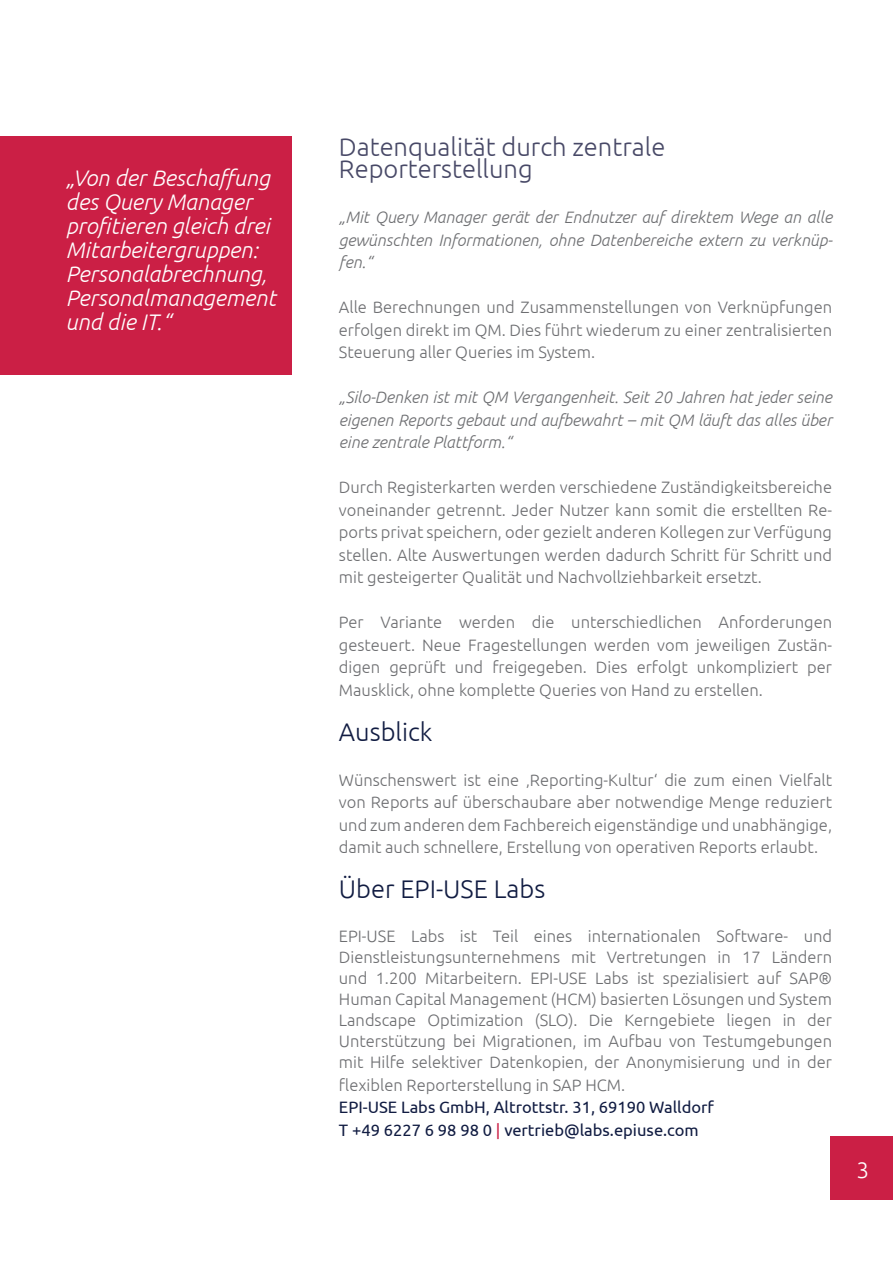
<style>
.page{position:relative;width:893px;height:1263px;background:#fff}
.page>*{position:absolute;margin:0;border:0;box-sizing:border-box;transform-origin:0 0}
.t1{font:300 25.5px/22.5px "Ubuntu";color:#484967}
.t2{font:300 25.5px "Ubuntu";color:#111c42}
.t3{font:italic 300 22.5px/24px "Ubuntu";color:#fff}
.t4{font:300 22.5px "Ubuntu";color:#fff}
.t5{font:300 16.5px/22.5px "Ubuntu";color:#6d6e71;text-align:justify}
.t6{font:italic 300 16.5px/22.5px "Ubuntu";color:#6d6e71;text-align:justify}
.t7{font:16.5px/22.5px "Ubuntu";color:#111c42}
.s1{color:#cb1f45}
</style>
<div class="page">
<div style="left:0;top:136px;width:291px;height:238px;background:#cb1f45"></div>
<div style="left:831px;top:1136px;width:62px;height:64px;background:#cb1f45"></div>
<h2 class="t3" style="left:66px;top:165px;width:212px">„Von der Beschaffung des Query Manager profitieren gleich drei<br>Mitarbeitergruppen:<br>Personalabrechnung,<br>Personalmanagement und die IT.“</h2>
<h1 class="t1" style="left:339px;top:135px;width:328px">Datenqualität durch zentrale<br>Reporterstellung</h1>
<p class="t6" style="left:339px;top:206px;width:495px">„Mit Query Manager gerät der Endnutzer auf direktem Wege an alle gewünschten Informationen, ohne Datenbereiche extern zu verknüp&shy;fen.“</p>
<p class="t5" style="left:339px;top:296px;width:495px">Alle Berechnungen und Zusammenstellungen von Verknüpfungen erfolgen direkt im QM. Dies führt wiederum zu einer zentralisierten Steuerung aller Queries im System.</p>
<p class="t6" style="left:339px;top:386px;width:495px">„Silo-Denken ist mit QM Vergangenheit. Seit 20 Jahren hat jeder seine eigenen Reports gebaut und aufbewahrt – mit QM läuft das alles über eine zentrale Plattform.“</p>
<p class="t5" style="left:339px;top:476px;width:495px">Durch Registerkarten werden verschiedene Zuständigkeitsbereiche voneinander getrennt. Jeder Nutzer kann somit die erstellten Re&shy;ports privat speichern, oder gezielt anderen Kollegen zur Verfügung stellen. Alte Auswertungen werden dadurch Schritt für Schritt und mit gesteigerter Qualität und Nachvollziehbarkeit ersetzt.</p>
<p class="t5" style="left:339px;top:611px;width:495px">Per Variante werden die unterschiedlichen Anforderungen gesteuert. Neue Fragestellungen werden vom jeweiligen Zustän&shy;digen geprüft und freigegeben. Dies erfolgt unkompliziert per Mausklick, ohne komplette Queries von Hand zu erstellen.</p>
<h1 class="t2" style="left:339px;top:716px;width:95px">Ausblick</h1>
<p class="t5" style="left:339px;top:768px;width:495px">Wünschenswert ist eine ‚Reporting-Kultur‘ die zum einen Vielfalt von Reports auf überschaubare aber notwendige Menge reduziert und zum anderen dem Fachbereich eigenständige und unabhängige, damit auch schnellere, Erstellung von operativen Reports erlaubt.</p>
<h1 class="t2" style="left:339px;top:874px;width:208px">Über EPI-USE Labs</h1>
<p class="t5" style="left:339px;top:925px;width:495px;line-height:21px">EPI-USE Labs ist Teil eines internationalen Software- und Dienstleistungsunternehmens mit Vertretungen in 17 Ländern und 1.200 Mitarbeitern. EPI-USE Labs ist spezialisiert auf SAP® Human Capital Management (HCM) basierten Lösungen und System Landscape Optimization (SLO). Die Kerngebiete liegen in der Unterstützung bei Migrationen, im Aufbau von Testumgebungen mit Hilfe selektiver Datenkopien, der Anonymisierung und in der</p>
<p class="t5" style="left:339px;top:1073px;width:288px">flexiblen Reporterstellung in SAP HCM.</p>
<p class="t7" style="left:339px;top:1095px;width:377px">EPI-USE Labs GmbH, Altrottstr. 31, 69190 Walldorf<br>T +49 6227 6 98 98 0 <span class="s1">|</span> vertrieb@labs.epiuse.com</p>
<h2 class="t4" style="left:856px;top:1156px;width:14px">3</h2>
</div>
